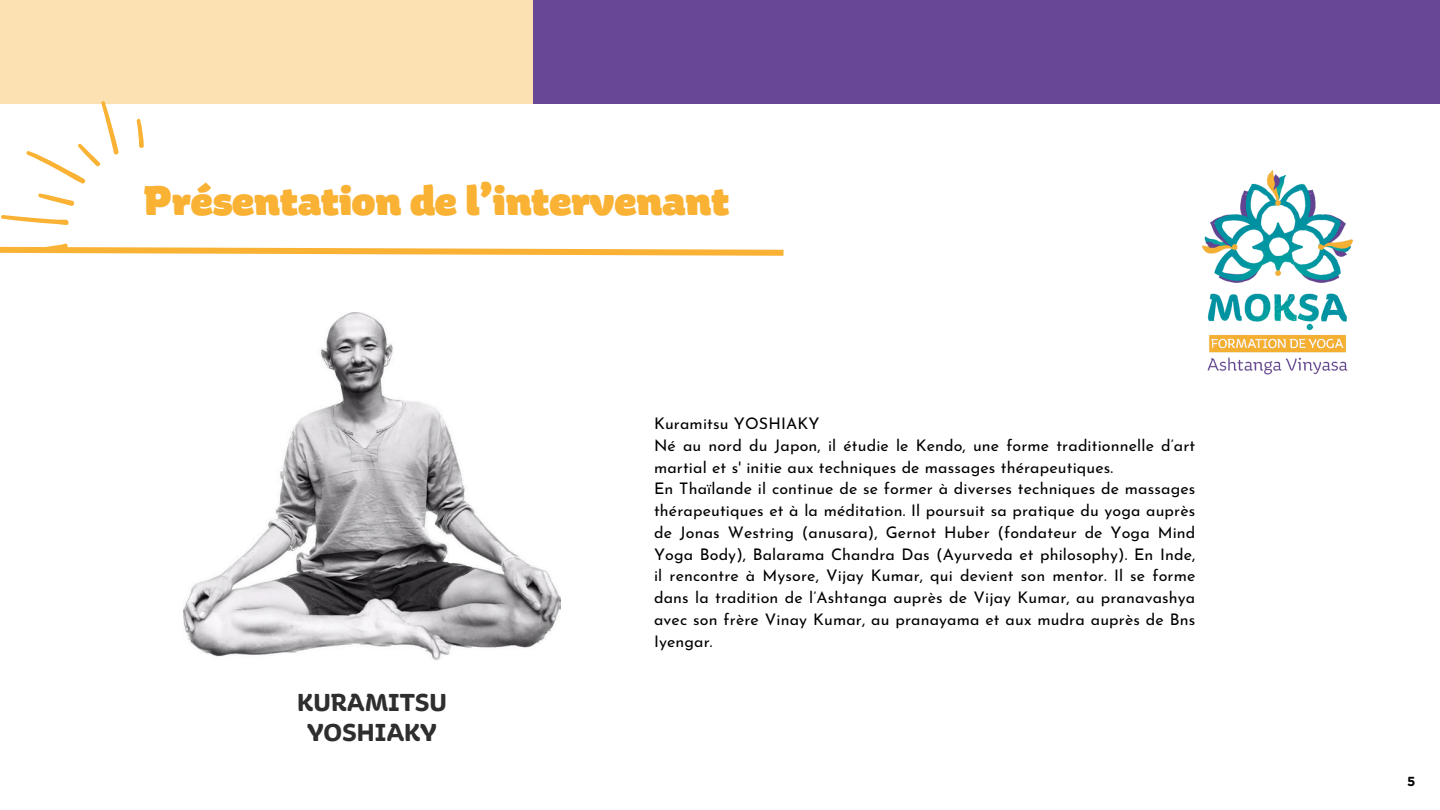
<style>
.page{position:relative;width:1440px;height:810px;background:#fff}
.page>*{position:absolute;margin:0;border:0;box-sizing:border-box;transform-origin:0 0}
.t1{font:900 42px "Aniuk";color:#f9b233}
.t2{font:700 25.9px/30px "Aniuk";color:#2e2e2e;text-align:center}
.t3{font:16px/21.8px "Josefin Sans";letter-spacing:.01em;color:#000}
.t4{font:700 13.1px "Gotham";color:#000}
</style>
<div class="page">
<div style="left:0;top:0;width:533px;height:103px;background:#fce2b3"></div>
<div style="left:533px;top:0;width:907px;height:103px;background:#674796"></div>
<svg style="left:1px;top:215px;width:68px;height:10px"></svg>
<svg style="left:38px;top:194px;width:37px;height:12px"></svg>
<svg style="left:26px;top:101px;width:93px;height:83px"></svg>
<svg style="left:136px;top:118px;width:8px;height:30px"></svg>
<svg style="left:0;top:243px;width:784px;height:13px"></svg>
<img style="left:184px;top:312px;width:376px;height:349px">
<img style="left:1202px;top:170px;width:151px;height:205px">
<h1 class="t1" style="left:144px;top:181px;width:587px">Présentation de l’intervenant</h1>
<p class="t2" style="left:297px;top:688px;width:151px">KURAMITSU<br>YOSHIAKY</p>
<p class="t3" style="left:654px;top:414px;width:167px">Kuramitsu YOSHIAKY</p>
<p class="t3" style="left:654px;top:436px;width:543px">Né au nord du Japon, il étudie le Kendo, une forme traditionnelle d’art martial et s' initie aux techniques de massages thérapeutiques.</p>
<p class="t3" style="left:654px;top:479px;width:543px;text-align:justify">En Thaïlande il continue de se former à diverses techniques de massages thérapeutiques et à la méditation. Il poursuit sa pratique du yoga auprès de Jonas Westring (anusara), Gernot Huber (fondateur de Yoga Mind Yoga Body), Balarama Chandra Das (Ayurveda et philosophy). En Inde, il rencontre à Mysore, Vijay Kumar, qui devient son mentor. Il se forme dans la tradition de l’Ashtanga auprès de Vijay Kumar, au pranavashya avec son frère Vinay Kumar, au pranayama et aux mudra auprès de Bns Iyengar.</p>
<p class="t4" style="left:1407px;top:774px;width:10px">5</p>
</div>
